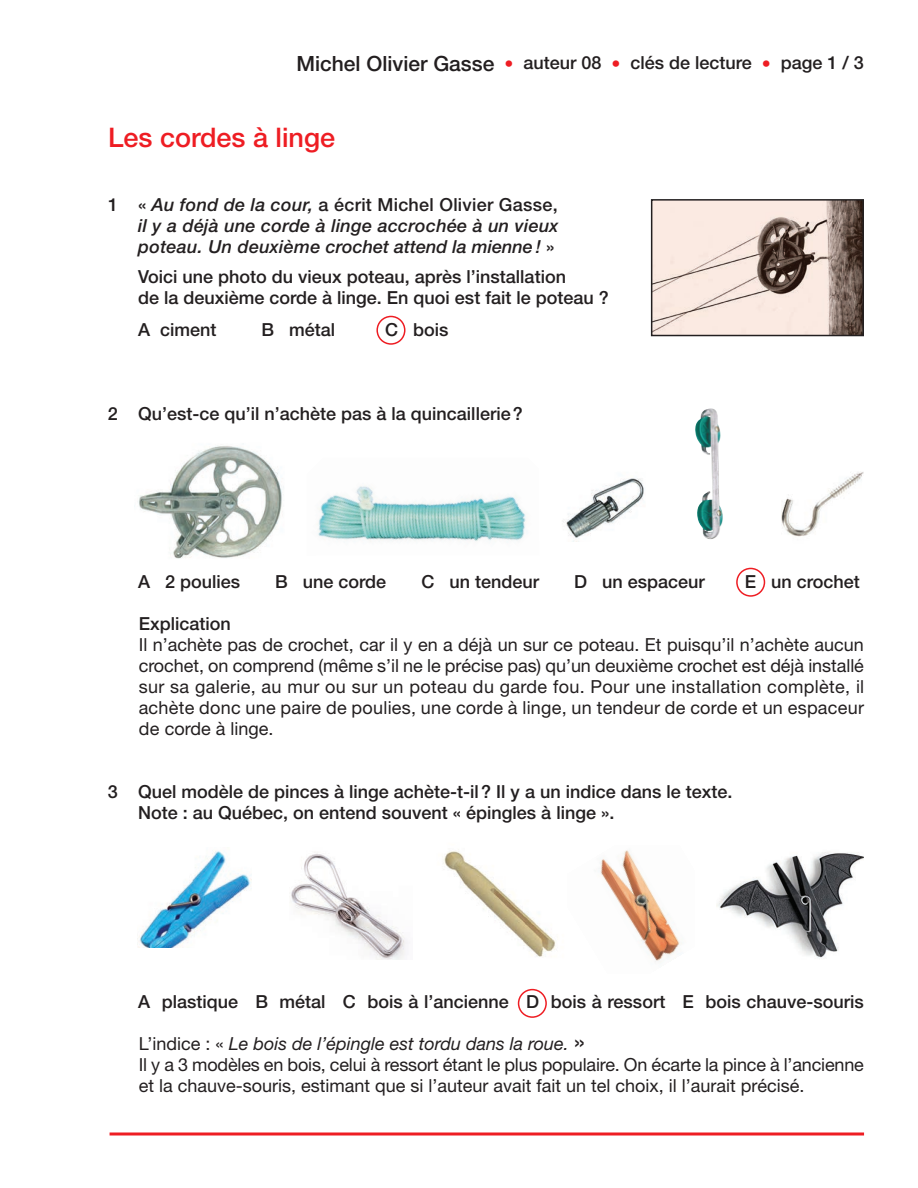
<style>
.page{position:relative;width:918px;height:1188px;background:#fff}
.page>*{position:absolute;margin:0;border:0;box-sizing:border-box;transform-origin:0 0}
.t1{font:500 27px "Helvetica Neue";color:#ee1d23}
.t2{font:18px/21px "Helvetica Neue";color:#231f20;text-align:justify}
.t3{font:500 18px/21px "Helvetica Neue";color:#231f20}
.t4{font:italic 500 18px/21px "Helvetica Neue";letter-spacing:.015em;color:#231f20;text-align:justify}
.s1{font-size:21px}
.s2{font-weight:400;color:#ee1d23}
.s3{font-style:normal}
.s4{font-style:italic}
.s5{font-size:24px}
</style>
<div class="page">
<img style="left:654px;top:202px;width:207px;height:131px">
<div style="left:651px;top:199px;width:213px;height:137px;border:2px solid #231f20"></div>
<svg style="left:376px;top:316px;width:30px;height:29px"></svg>
<img style="left:781px;top:472px;width:82px;height:65px">
<img style="left:695px;top:408px;width:28px;height:131px">
<img style="left:317px;top:486px;width:210px;height:56px">
<img style="left:138px;top:446px;width:144px;height:113px">
<svg style="left:736px;top:568px;width:29px;height:29px"></svg>
<img style="left:563px;top:478px;width:81px;height:63px">
<img style="left:137px;top:851px;width:115px;height:96px">
<img style="left:291px;top:853px;width:116px;height:107px">
<img style="left:600px;top:850px;width:82px;height:112px">
<img style="left:443px;top:851px;width:113px;height:106px">
<img style="left:716px;top:852px;width:148px;height:107px">
<svg style="left:518px;top:989px;width:29px;height:29px"></svg>
<svg style="left:110px;top:1132px;width:754px;height:4px;background:#f25559"></svg>
<p class="t3" style="left:296px;top:54px;width:569px"><span class="s1">Michel Olivier Gasse</span> <span class="s2">•</span> auteur 08 <span class="s2">•</span> clés de lecture <span class="s2">•</span> page 1 / 3</p>
<h1 class="t1" style="left:108px;top:128px;width:229px">Les cordes à linge</h1>
<p class="t4" style="left:138px;top:196px;width:422px;text-indent:-30px"><span class="s3">1 «</span> Au fond de la cour, <span class="s3">a écrit Michel Olivier Gasse, </span>il y a déjà une corde à linge accrochée à un vieux poteau. Un deuxième crochet attend la mienne ! <span class="s3">»</span></p>
<p class="t3" style="left:138px;top:268px;width:472px">Voici une photo du vieux poteau, après l’installation<br>de la deuxième corde à linge. En quoi est fait le poteau ?</p>
<p class="t3" style="left:138px;top:321px;width:80px">A ciment</p>
<p class="t3" style="left:262px;top:321px;width:75px">B métal</p>
<p class="t3" style="left:385px;top:321px;width:65px">C bois</p>
<p class="t3" style="left:108px;top:405px;width:417px">2 Qu’est-ce qu’il n’achète pas à la quincaillerie?</p>
<p class="t3" style="left:138px;top:573px;width:104px">A 2 poulies</p>
<p class="t3" style="left:275px;top:573px;width:113px">B une corde</p>
<p class="t3" style="left:421px;top:573px;width:119px">C un tendeur</p>
<p class="t3" style="left:574px;top:573px;width:132px">D un espaceur</p>
<p class="t3" style="left:745px;top:573px;width:117px">E un crochet</p>
<p class="t3" style="left:139px;top:615px;width:94px">Explication</p>
<p class="t2" style="left:139px;top:636px;width:727px">Il n’achète pas de crochet, car il y en a déjà un sur ce poteau. Et puisqu’il n’achète aucun crochet, on comprend (même s’il ne le précise pas) qu’un deuxième crochet est déjà installé sur sa galerie, au mur ou sur un poteau du garde fou. Pour une installation complète, il achète donc une paire de poulies, une corde à linge, un tendeur de corde et un espaceur de corde à linge.</p>
<p class="t3" style="left:138px;top:783px;width:596px;text-indent:-30px">3 Quel modèle de pinces à linge achète-t-il? Il y a un indice dans le texte.<br>Note : au Québec, on entend souvent « épingles à linge ».</p>
<p class="t3" style="left:138px;top:993px;width:727px">A plastique B métal C bois à l’ancienne D bois à ressort E bois chauve-souris</p>
<p class="t2" style="left:139px;top:1035px;width:727px;text-align:left">L’indice : « <span class="s4">Le bois de l’épingle est tordu dans la roue.</span> <span class="s5">»<br></span>Il y a 3 modèles en bois, celui à ressort étant le plus populaire. On écarte la pince à l’ancienne et la chauve-souris, estimant que si l’auteur avait fait un tel choix, il l’aurait précisé.</p>
</div>
